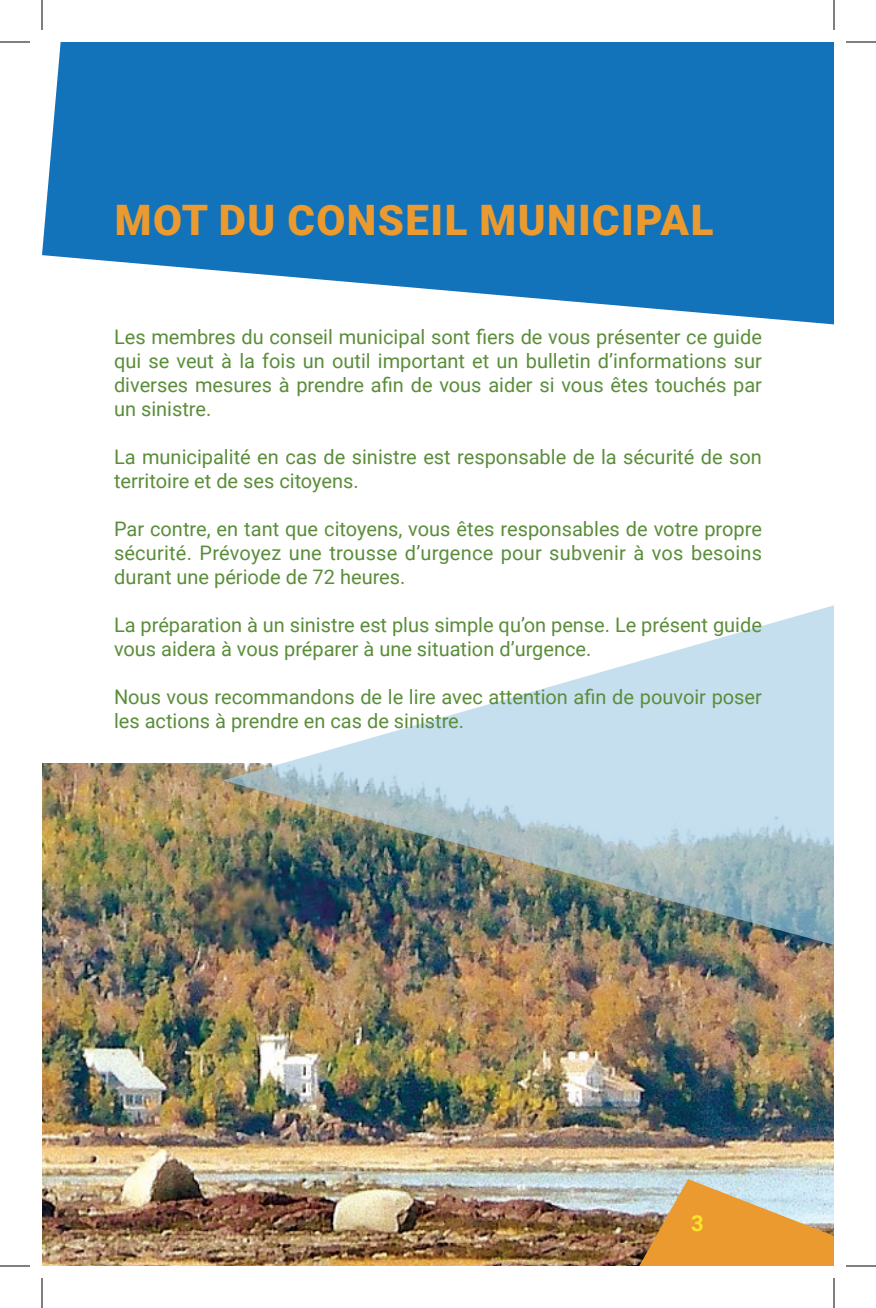
<style>
.page{position:relative;width:876px;height:1308px;background:#fff}
.page>*{position:absolute;margin:0;border:0;box-sizing:border-box;transform-origin:0 0}
.TitreSection{font:900 42px "Roboto";letter-spacing:.035em;color:#eb9a2f}
.t1{font:700 22px "Roboto";color:#f9e52a}
.TexteCourant{font:20px/24px "Roboto";color:#5a8d3a}
</style>
<div class="page">
<img style="left:42px;top:764px;width:792px;height:502px">
<img style="left:223px;top:605px;width:611px;height:351px">
<svg style="left:42px;top:42px;width:792px;height:282px;background:#3285c3"></svg>
<img style="left:609px;top:1179px;width:225px;height:87px">
<hr style="left:0;top:42px;width:30px;height:1px;background:#000">
<hr style="left:846px;top:42px;width:30px;height:1px;background:#000">
<hr style="left:0;top:1266px;width:30px;height:1px;background:#000">
<hr style="left:846px;top:1266px;width:30px;height:1px;background:#000">
<hr style="left:42px;top:0;width:1px;height:30px;background:#000">
<hr style="left:42px;top:1278px;width:1px;height:30px;background:#000">
<hr style="left:834px;top:0;width:1px;height:30px;background:#000">
<hr style="left:834px;top:1278px;width:1px;height:30px;background:#000">
<p class="TitreSection" style="left:115px;top:190px;width:600px">MOT DU CONSEIL MUNICIPAL</p>
<p class="TexteCourant" style="left:114px;top:324px;width:650px;text-align:justify">Les membres du conseil municipal sont fiers de vous présenter ce guide qui se veut à la fois un outil important et un bulletin d’informations sur diverses mesures à prendre afin de vous aider si vous êtes touchés par un sinistre.</p>
<p class="TexteCourant" style="left:114px;top:444px;width:650px">La municipalité en cas de sinistre est responsable de la sécurité de son territoire et de ses citoyens.</p>
<p class="TexteCourant" style="left:114px;top:516px;width:650px;text-align:justify">Par contre, en tant que citoyens, vous êtes responsables de votre propre sécurité. Prévoyez une trousse d’urgence pour subvenir à vos besoins durant une période de 72 heures.</p>
<p class="TexteCourant" style="left:114px;top:612px;width:650px">La préparation à un sinistre est plus simple qu’on pense. Le présent guide vous aidera à vous préparer à une situation d’urgence.</p>
<p class="TexteCourant" style="left:114px;top:684px;width:650px">Nous vous recommandons de le lire avec attention afin de pouvoir poser les actions à prendre en cas de sinistre.</p>
<p class="t1" style="left:691px;top:1207px;width:14px">3</p>
</div>
